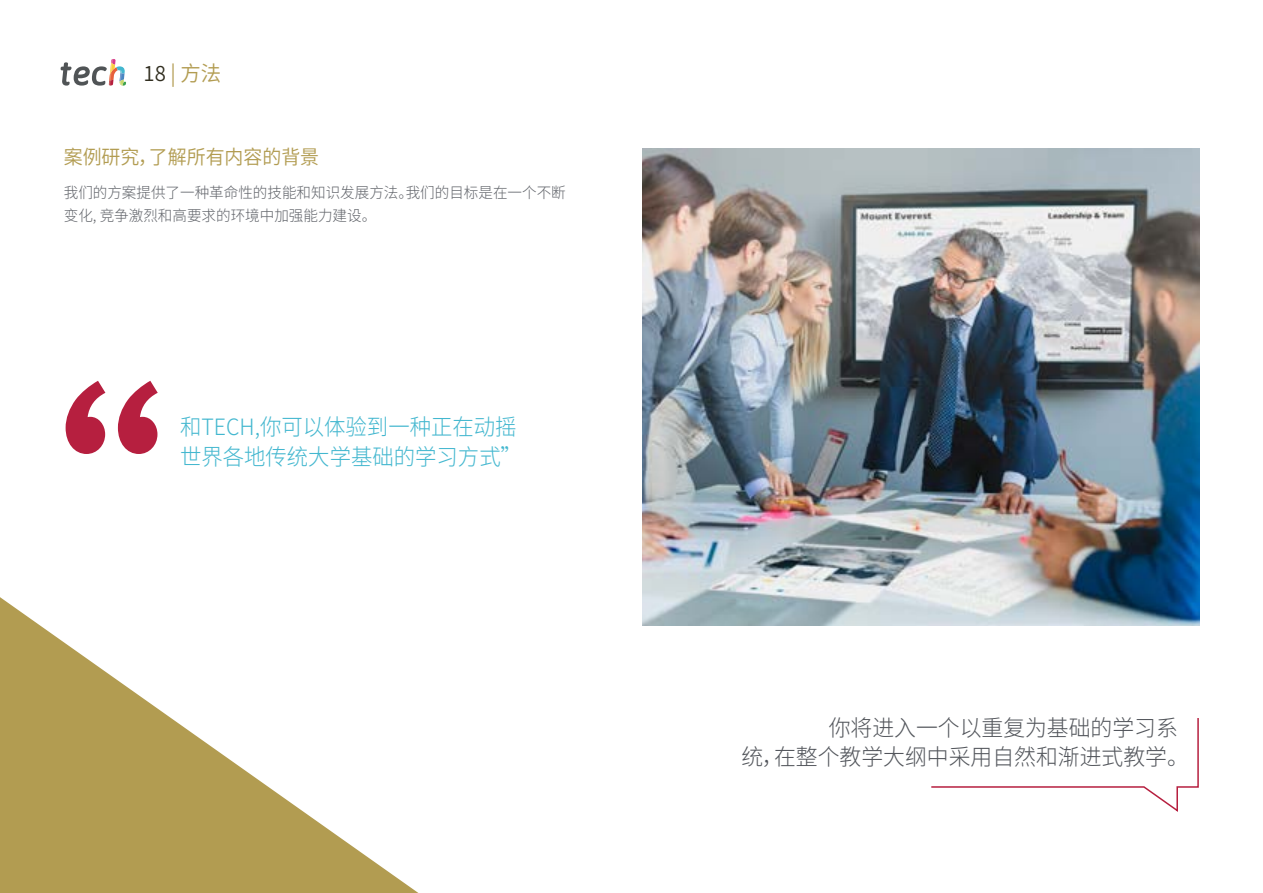
<style>
.page{position:relative;width:1263px;height:893px;background:#fff}
.page>*{position:absolute;margin:0;border:0;box-sizing:border-box;transform-origin:0 0}
.t1{font:300 22.5px/28.5px "Source Han Sans CN";color:#52555b}
.t2{font:300 22.5px/30px "Source Han Sans CN";color:#43b7cf;scale:.95 1}
.t3{font:21px "Source Han Sans CN";color:#b29c51}
.t4{font:19.5px "Source Han Sans CN";color:#b29c51}
.t5{font:300 15px/22.5px "Source Han Sans CN";color:#61646a}
.s1{color:#312e20}
</style>
<div class="page">
<svg style="left:66px;top:381px;width:92px;height:73px"></svg>
<svg style="left:61px;top:59px;width:65px;height:27px"></svg>
<svg style="left:0;top:597px;width:419px;height:296px"></svg>
<svg style="left:931px;top:718px;width:268px;height:94px"></svg>
<img style="left:642px;top:149px;width:557px;height:477px">
<h2 class="t3" style="left:144px;top:61px;width:79px"><span class="s1">18</span> | 方法</h2>
<h3 class="t4" style="left:64px;top:146px;width:257px">案例研究，了解所有内容的背景</h3>
<p class="t5" style="left:64px;top:182px;width:503px">我们的方案提供了一种革命性的技能和知识发展方法。我们的目标是在一个不断变化, 竞争激烈和高要求的环境中加强能力建设。</p>
<h1 class="t2" style="left:180px;top:412px;width:361px">和TECH,你可以体验到一种正在动摇世界各地传统大学基础的学习方式”</h1>
<h1 class="t1" style="left:741px;top:714px;width:449px;text-indent:87px">你将进入一个以重复为基础的学习系统，在整个教学大纲中采用自然和渐进式教学。</h1>
</div>
